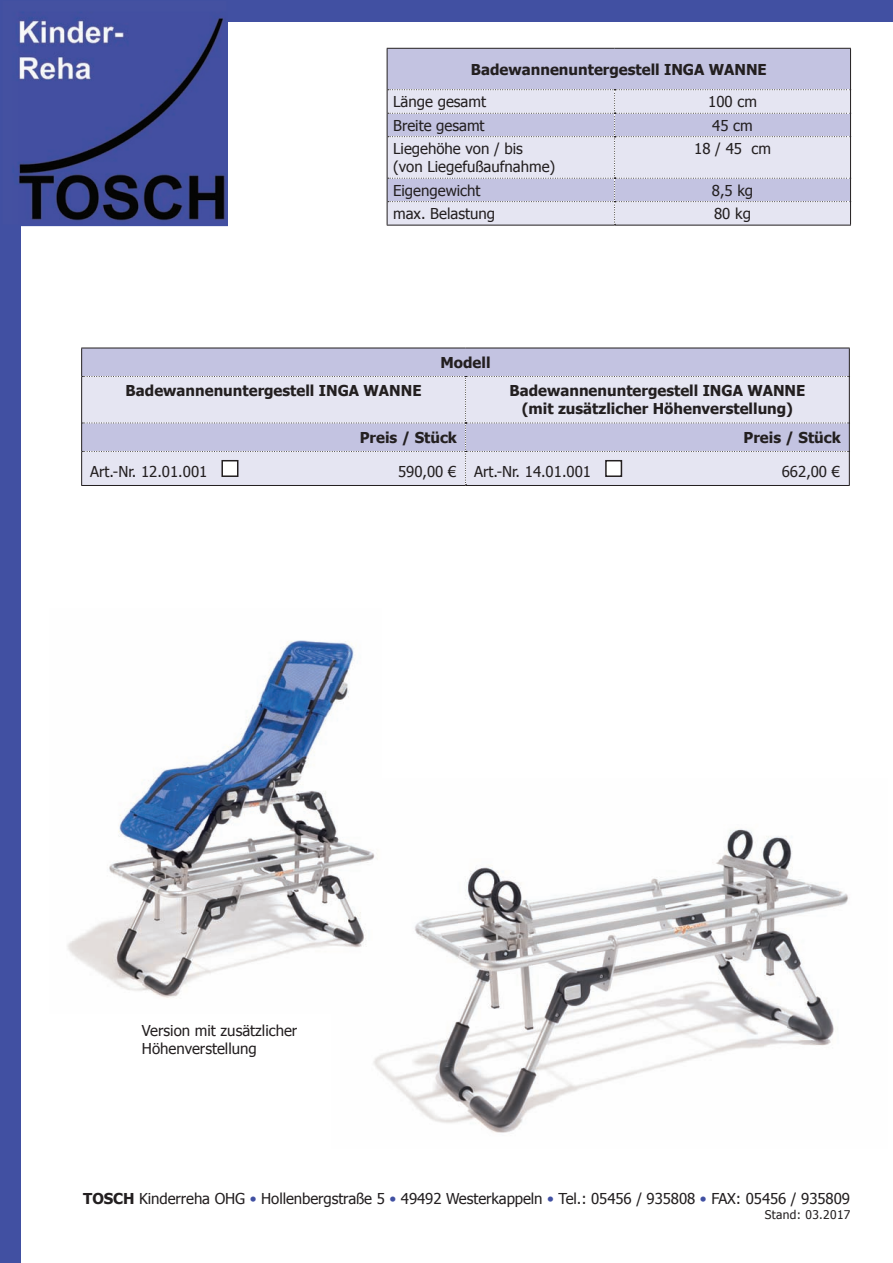
<style>
.page{position:relative;width:893px;height:1263px;background:#fff}
.page>*{position:absolute;margin:0;border:0;box-sizing:border-box;transform-origin:0 0}
.t1{font:15px/18px "Tahoma";color:#231f20}
.t2{font:700 15px/18px "Tahoma";color:#231f20;text-align:center}
.t3{font:12px "Tahoma";letter-spacing:.03em;color:#231f20}
.s1{font-weight:700}
.s2{color:#4150a2}
</style>
<div class="page">
<div style="left:0;top:0;width:893px;height:21px;background:#4150a2"></div>
<div style="left:0;top:0;width:21px;height:1263px;background:#4150a2"></div>
<img style="left:18px;top:18px;width:207px;height:205px">
<div style="left:1px;top:0;width:227px;height:226px;border:2px solid #4150a2"></div>
<svg style="left:81px;top:348px;width:769px;height:137px;background:#d5d5e8"></svg>
<hr style="left:81px;top:451px;width:1px;height:34px;background:#231f20">
<hr style="left:849px;top:451px;width:1px;height:34px;background:#231f20">
<hr style="left:81px;top:485px;width:384px;height:1px;background:#231f20">
<hr style="left:465px;top:485px;width:385px;height:1px;background:#231f20">
<div style="left:222px;top:461px;width:16px;height:15px;background:#fff"></div>
<div style="left:221px;top:460px;width:17px;height:17px;border:2px solid #231f20"></div>
<div style="left:606px;top:461px;width:15px;height:15px;background:#fff"></div>
<div style="left:605px;top:460px;width:17px;height:17px;border:2px solid #231f20"></div>
<img style="left:373px;top:829px;width:475px;height:304px">
<img style="left:67px;top:640px;width:314px;height:374px">
<div style="left:388px;top:49px;width:462px;height:40px;background:#c3c3e1"></div>
<hr style="left:387px;top:48px;width:227px;height:1px;background:#231f20">
<hr style="left:387px;top:49px;width:1px;height:41px;background:#231f20">
<hr style="left:614px;top:48px;width:237px;height:1px;background:#231f20">
<hr style="left:850px;top:49px;width:1px;height:41px;background:#231f20">
<svg style="left:387px;top:89px;width:464px;height:136px;background:#d6d6e8"></svg>
<hr style="left:387px;top:225px;width:227px;height:1px;background:#231f20">
<hr style="left:614px;top:225px;width:237px;height:1px;background:#231f20">
<p class="t2" style="left:471px;top:59px;width:297px">Badewannenuntergestell INGA WANNE</p>
<p class="t1" style="left:393px;top:92px;width:94px">Länge gesamt</p>
<p class="t1" style="left:708px;top:92px;width:50px">100 cm</p>
<p class="t1" style="left:393px;top:116px;width:93px">Breite gesamt</p>
<p class="t1" style="left:712px;top:116px;width:42px">45 cm</p>
<p class="t1" style="left:393px;top:139px;width:164px">Liegehöhe von / bis (von Liegefußaufnahme)</p>
<p class="t1" style="left:694px;top:139px;width:78px">18 / 45 cm</p>
<p class="t1" style="left:393px;top:181px;width:89px">Eigengewicht</p>
<p class="t1" style="left:712px;top:181px;width:43px">8,5 kg</p>
<p class="t1" style="left:393px;top:204px;width:103px">max. Belastung</p>
<p class="t1" style="left:714px;top:204px;width:38px">80 kg</p>
<p class="t2" style="left:440px;top:353px;width:52px">Modell</p>
<p class="t2" style="left:126px;top:381px;width:297px">Badewannenuntergestell INGA WANNE</p>
<p class="t2" style="left:509px;top:381px;width:297px">Badewannenuntergestell INGA WANNE (mit zusätzlicher Höhenverstellung)</p>
<p class="t2" style="left:360px;top:428px;width:99px">Preis / Stück</p>
<p class="t2" style="left:744px;top:428px;width:99px">Preis / Stück</p>
<p class="t1" style="left:90px;top:462px;width:119px">Art.-Nr. 12.01.001</p>
<p class="t1" style="left:398px;top:462px;width:195px">590,00 € Art.-Nr. 14.01.001</p>
<p class="t1" style="left:782px;top:462px;width:60px">662,00 €</p>
<p class="t1" style="left:142px;top:1021px;width:157px">Version mit zusätzlicher<br>Höhenverstellung</p>
<p class="t1" style="left:83px;top:1189px;width:768px"><span class="s1">TOSCH</span> Kinderreha OHG <span class="s2">•</span> Hollenbergstraße 5 <span class="s2">•</span> 49492 Westerkappeln <span class="s2">•</span> Tel.: 05456 / 935808 <span class="s2">•</span> FAX: 05456 / 935809</p>
<p class="t3" style="left:765px;top:1207px;width:87px">Stand: 03.2017</p>
</div>
